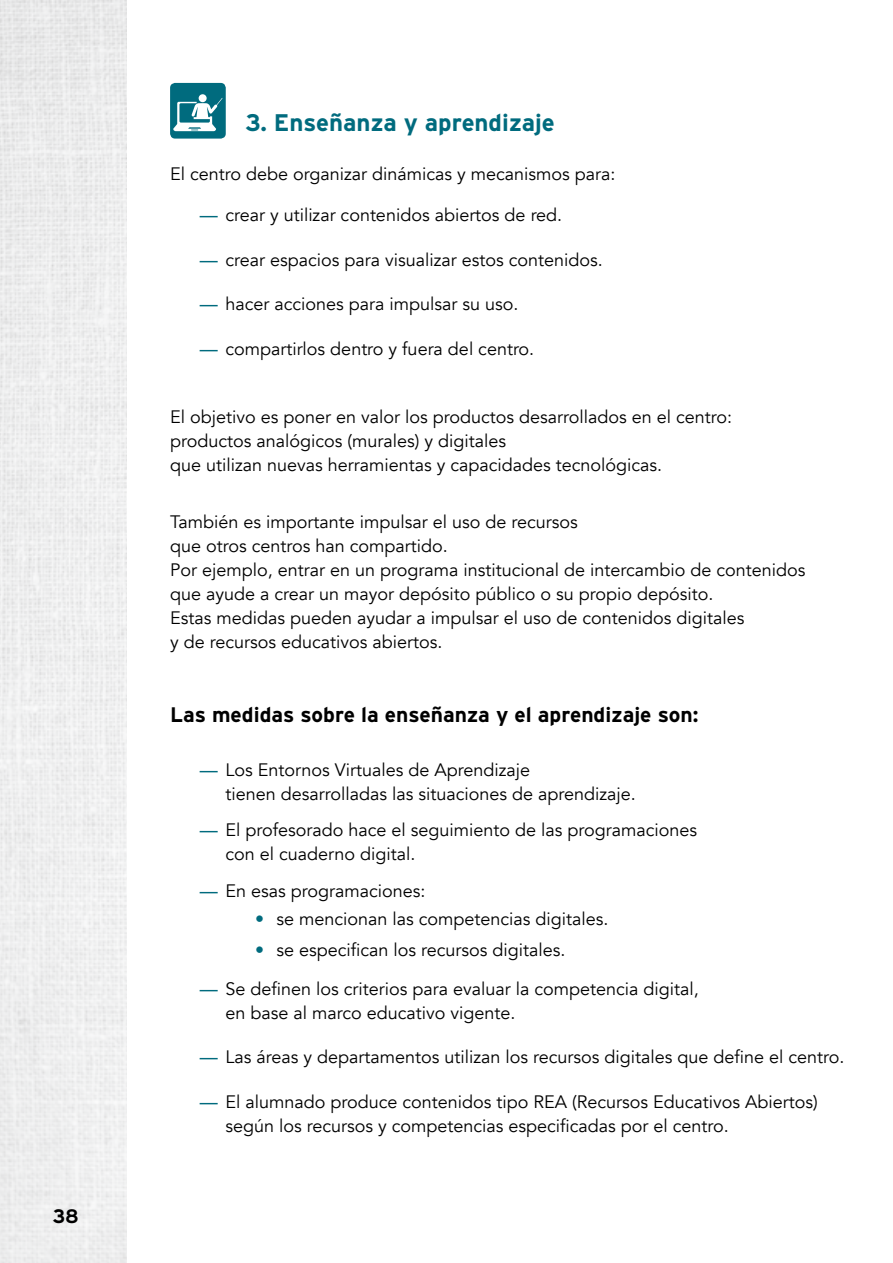
<style>
.page{position:relative;width:893px;height:1263px;background:#fff}
.page>*{position:absolute;margin:0;border:0;box-sizing:border-box;transform-origin:0 0}
._01TIT02{font:700 24px "Interstate";color:#006b7e}
.TIT04{font:700 21px "Interstate";color:#000}
.t1{font:700 19.5px "Interstate";color:#000}
.TXT_ARRUNTA{font:18px/24px "Avenir";color:#000}
.s1{font-weight:500;color:#006b7e}
</style>
<div class="page">
<img style="left:0;top:0;width:126px;height:1263px">
<div style="left:170px;top:83px;width:56px;height:56px;background:#006b7e;border-radius:5px"></div>
<svg style="left:173px;top:98px;width:50px;height:33px"></svg>
<div style="left:199px;top:94px;width:8px;height:8px;background:#fff;border-radius:50%"></div>
<p class="t1" style="left:53px;top:1206px;width:27px">38</p>
<p class="_01TIT02" style="left:245px;top:109px;width:311px">3. Enseñanza y aprendizaje</p>
<p class="TXT_ARRUNTA" style="left:170px;top:162px;width:447px">El centro debe organizar dinámicas y mecanismos para:</p>
<p class="TXT_ARRUNTA" style="left:200px;top:203px;width:364px"><span class="s1">—</span> crear y utilizar contenidos abiertos de red.</p>
<p class="TXT_ARRUNTA" style="left:200px;top:248px;width:404px"><span class="s1">—</span> crear espacios para visualizar estos contenidos.</p>
<p class="TXT_ARRUNTA" style="left:200px;top:292px;width:320px"><span class="s1">—</span> hacer acciones para impulsar su uso.</p>
<p class="TXT_ARRUNTA" style="left:200px;top:337px;width:336px"><span class="s1">—</span> compartirlos dentro y fuera del centro.</p>
<p class="TXT_ARRUNTA" style="left:170px;top:406px;width:563px">El objetivo es poner en valor los productos desarrollados en el centro: productos analógicos (murales) y digitales<br>que utilizan nuevas herramientas y capacidades tecnológicas.</p>
<p class="TXT_ARRUNTA" style="left:170px;top:510px;width:637px">También es importante impulsar el uso de recursos<br>que otros centros han compartido.<br>Por ejemplo, entrar en un programa institucional de intercambio de contenidos que ayude a crear un mayor depósito público o su propio depósito.<br>Estas medidas pueden ayudar a impulsar el uso de contenidos digitales<br>y de recursos educativos abiertos.</p>
<p class="TIT04" style="left:170px;top:703px;width:530px">Las medidas sobre la enseñanza y el aprendizaje son:</p>
<p class="TXT_ARRUNTA" style="left:225px;top:758px;width:412px;text-indent:-26px"><span class="s1">—</span> Los Entornos Virtuales de Aprendizaje<br>tienen desarrolladas las situaciones de aprendizaje.</p>
<p class="TXT_ARRUNTA" style="left:225px;top:818px;width:473px;text-indent:-26px"><span class="s1">—</span> El profesorado hace el seguimiento de las programaciones con el cuaderno digital.</p>
<p class="TXT_ARRUNTA" style="left:200px;top:879px;width:227px"><span class="s1">—</span> En esas programaciones:</p>
<p class="TXT_ARRUNTA" style="left:255px;top:907px;width:355px"><span class="s1">•</span> se mencionan las competencias digitales.</p>
<p class="TXT_ARRUNTA" style="left:255px;top:938px;width:312px"><span class="s1">•</span> se especifican los recursos digitales.</p>
<p class="TXT_ARRUNTA" style="left:225px;top:977px;width:475px;text-indent:-26px"><span class="s1">—</span> Se definen los criterios para evaluar la competencia digital, en base al marco educativo vigente.</p>
<p class="TXT_ARRUNTA" style="left:200px;top:1045px;width:646px"><span class="s1">—</span> Las áreas y departamentos utilizan los recursos digitales que define el centro.</p>
<p class="TXT_ARRUNTA" style="left:225px;top:1090px;width:594px;text-indent:-26px"><span class="s1">—</span> El alumnado produce contenidos tipo REA (Recursos Educativos Abiertos) según los recursos y competencias especificadas por el centro.</p>
</div>
